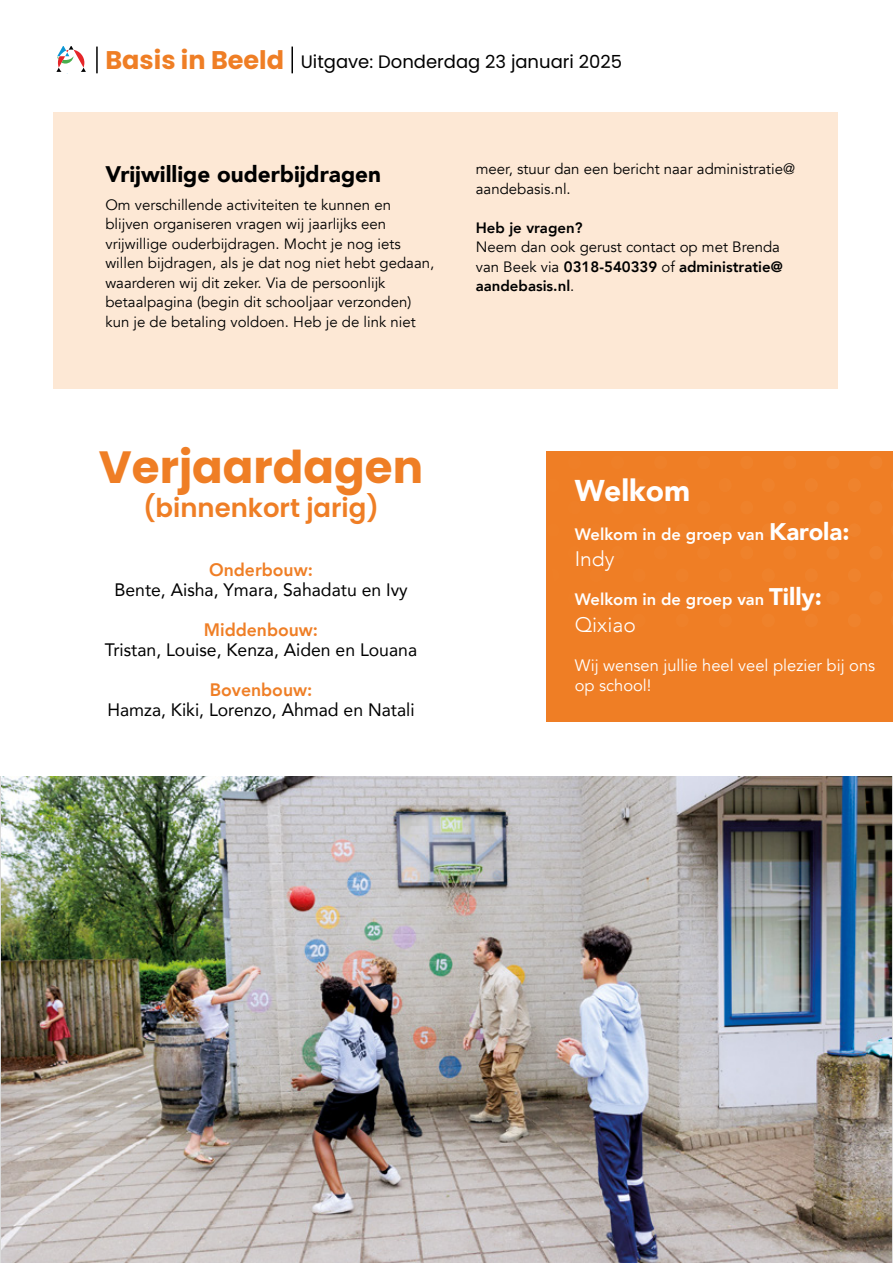
<style>
.page{position:relative;width:893px;height:1263px;background:#fff}
.page>*{position:absolute;margin:0;border:0;box-sizing:border-box;transform-origin:0 0}
.t1{font:700 45.15px "Poppins";color:#ef7e25}
.t2{font:900 30px "Avenir";color:#fff}
.t3{font:600 25.95px "Poppins";color:#ef7e25}
.t4{font:900 22.5px "Avenir";color:#000}
.t5{font:300 21px "Avenir";color:#fff}
.t6{font:18px "Avenir";color:#000}
.t7{font:18px "Poppins";color:#000}
.t8{font:800 18px "Avenir";color:#ef7e25}
.t9{font:800 16.5px "Avenir";color:#fff}
.t10{font:16.5px/19.5px "Avenir";color:#fff}
.t11{font:15px/19.5px "Avenir";color:#000}
.t12{font:800 15px "Avenir";color:#000}
.s1{font-weight:700;font-size:25.5px;color:#ef7e25}
.s2{font-weight:800}
.s3{font-weight:900;font-size:24px}
</style>
<div class="page">
<div style="left:53px;top:113px;width:785px;height:276px;background:#fde8d5"></div>
<svg style="left:56px;top:47px;width:30px;height:25px"></svg>
<hr style="left:96px;top:47px;width:2px;height:26px;background:#000">
<hr style="left:291px;top:47px;width:2px;height:26px;background:#000">
<div style="left:546px;top:452px;width:347px;height:270px;background:#ef7e25"></div>
<div style="left:697px;top:591px;width:13px;height:14px;background:#ef812a;border-radius:50%"></div>
<div style="left:762px;top:568px;width:13px;height:14px;background:#ef822b;border-radius:50%"></div>
<div style="left:848px;top:568px;width:13px;height:14px;background:#ef832d;border-radius:50%"></div>
<div style="left:762px;top:478px;width:13px;height:14px;background:#ef822b;border-radius:50%"></div>
<div style="left:675px;top:478px;width:14px;height:14px;background:#ef812a;border-radius:50%"></div>
<div style="left:848px;top:478px;width:13px;height:14px;background:#ef832d;border-radius:50%"></div>
<div style="left:783px;top:591px;width:13px;height:14px;background:#ef822c;border-radius:50%"></div>
<div style="left:654px;top:591px;width:13px;height:14px;background:#ef8029;border-radius:50%"></div>
<div style="left:740px;top:591px;width:13px;height:14px;background:#ef822b;border-radius:50%"></div>
<div style="left:632px;top:478px;width:13px;height:14px;background:#ef8029;border-radius:50%"></div>
<div style="left:697px;top:501px;width:13px;height:13px;background:#ef812a;border-radius:50%"></div>
<div style="left:761px;top:613px;width:14px;height:14px;background:#ef822b;border-radius:50%"></div>
<div style="left:869px;top:591px;width:14px;height:14px;background:#ef832d;border-radius:50%"></div>
<div style="left:719px;top:478px;width:13px;height:14px;background:#ef812a;border-radius:50%"></div>
<div style="left:805px;top:568px;width:13px;height:14px;background:#ef822c;border-radius:50%"></div>
<div style="left:633px;top:568px;width:12px;height:14px;background:#ef8029;border-radius:50%"></div>
<div style="left:826px;top:591px;width:14px;height:14px;background:#ef832d;border-radius:50%"></div>
<div style="left:719px;top:568px;width:13px;height:14px;background:#ef812a;border-radius:50%"></div>
<div style="left:848px;top:613px;width:13px;height:14px;background:#ef832d;border-radius:50%"></div>
<div style="left:675px;top:613px;width:14px;height:14px;background:#ef812a;border-radius:50%"></div>
<div style="left:805px;top:478px;width:13px;height:14px;background:#ef822c;border-radius:50%"></div>
<div style="left:762px;top:523px;width:13px;height:14px;background:#ef822b;border-radius:50%"></div>
<div style="left:805px;top:523px;width:13px;height:14px;background:#ef822c;border-radius:50%"></div>
<div style="left:783px;top:500px;width:13px;height:14px;background:#ef822c;border-radius:50%"></div>
<div style="left:826px;top:501px;width:13px;height:13px;background:#ef832d;border-radius:50%"></div>
<div style="left:740px;top:501px;width:13px;height:13px;background:#ef822b;border-radius:50%"></div>
<div style="left:654px;top:546px;width:13px;height:13px;background:#ef8029;border-radius:50%"></div>
<div style="left:654px;top:501px;width:13px;height:13px;background:#ef8029;border-radius:50%"></div>
<div style="left:826px;top:546px;width:13px;height:13px;background:#ef832d;border-radius:50%"></div>
<div style="left:805px;top:614px;width:13px;height:13px;background:#ef822c;border-radius:50%"></div>
<div style="left:740px;top:546px;width:13px;height:13px;background:#ef822b;border-radius:50%"></div>
<div style="left:676px;top:523px;width:13px;height:14px;background:#ef812a;border-radius:50%"></div>
<div style="left:633px;top:523px;width:13px;height:14px;background:#ef8029;border-radius:50%"></div>
<div style="left:869px;top:456px;width:13px;height:13px;background:#ef832e;border-radius:50%"></div>
<div style="left:719px;top:613px;width:13px;height:14px;background:#ef812a;border-radius:50%"></div>
<div style="left:869px;top:501px;width:13px;height:13px;background:#ef832d;border-radius:50%"></div>
<div style="left:654px;top:456px;width:13px;height:13px;background:#ef812a;border-radius:50%"></div>
<div style="left:869px;top:546px;width:14px;height:14px;background:#ef832d;border-radius:50%"></div>
<div style="left:697px;top:546px;width:13px;height:13px;background:#ef812a;border-radius:50%"></div>
<div style="left:848px;top:523px;width:13px;height:14px;background:#ef832d;border-radius:50%"></div>
<div style="left:719px;top:523px;width:13px;height:14px;background:#ef812a;border-radius:50%"></div>
<div style="left:676px;top:568px;width:13px;height:14px;background:#ef812a;border-radius:50%"></div>
<div style="left:783px;top:456px;width:13px;height:13px;background:#ef822c;border-radius:50%"></div>
<div style="left:826px;top:456px;width:13px;height:13px;background:#ef832d;border-radius:50%"></div>
<div style="left:783px;top:546px;width:13px;height:13px;background:#ef822c;border-radius:50%"></div>
<div style="left:697px;top:456px;width:13px;height:13px;background:#ef812a;border-radius:50%"></div>
<div style="left:740px;top:456px;width:13px;height:13px;background:#ef822b;border-radius:50%"></div>
<img style="left:2px;top:776px;width:889px;height:487px">
<p class="t7" style="left:105px;top:51px;width:518px"><span class="s1">Basis in Beeld</span> Uitgave: Donderdag 23 januari 2025</p>
<h3 class="t4" style="left:105px;top:155px;width:277px">Vrijwillige ouderbijdragen</h3>
<p class="t11" style="left:105px;top:195px;width:330px">Om verschillende activiteiten te kunnen en blijven organiseren vragen wij jaarlijks een vrijwillige ouderbijdragen. Mocht je nog iets willen bijdragen, als je dat nog niet hebt gedaan, waarderen wij dit zeker. Via de persoonlijk betaalpagina (begin dit schooljaar verzonden) kun je de betaling voldoen. Heb je de link niet</p>
<p class="t11" style="left:476px;top:160px;width:321px">meer, stuur dan een bericht naar administratie@ aandebasis.nl.</p>
<p class="t12" style="left:476px;top:216px;width:108px">Heb je vragen?</p>
<p class="t11" style="left:476px;top:238px;width:309px">Neem dan ook gerust contact op met Brenda van Beek via <span class="s2">0318-540339</span> of <span class="s2">administratie@ aandebasis.nl</span>.</p>
<h1 class="t1" style="left:99px;top:441px;width:326px">Verjaardagen</h1>
<h3 class="t3" style="left:143px;top:493px;width:238px">(binnenkort jarig)</h3>
<p class="t8" style="left:209px;top:556px;width:105px">Onderbouw:</p>
<p class="t6" style="left:114px;top:576px;width:295px">Bente, Aisha, Ymara, Sahadatu en Ivy</p>
<p class="t8" style="left:204px;top:616px;width:116px">Middenbouw:</p>
<p class="t6" style="left:105px;top:636px;width:314px">Tristan, Louise, Kenza, Aiden en Louana</p>
<p class="t8" style="left:210px;top:676px;width:104px">Bovenbouw:</p>
<p class="t6" style="left:107px;top:695px;width:309px">Hamza, Kiki, Lorenzo, Ahmad en Natali</p>
<h2 class="t2" style="left:575px;top:464px;width:117px">Welkom</h2>
<p class="t9" style="left:575px;top:521px;width:276px">Welkom in de groep van <span class="s3">Karola:</span></p>
<h3 class="t5" style="left:575px;top:547px;width:41px">Indy</h3>
<p class="t9" style="left:575px;top:587px;width:249px">Welkom in de groep van <span class="s3">Tilly:</span></p>
<h3 class="t5" style="left:575px;top:612px;width:63px">Qixiao</h3>
<p class="t10" style="left:575px;top:656px;width:302px">Wij wensen jullie heel veel plezier bij ons op school!</p>
</div>
